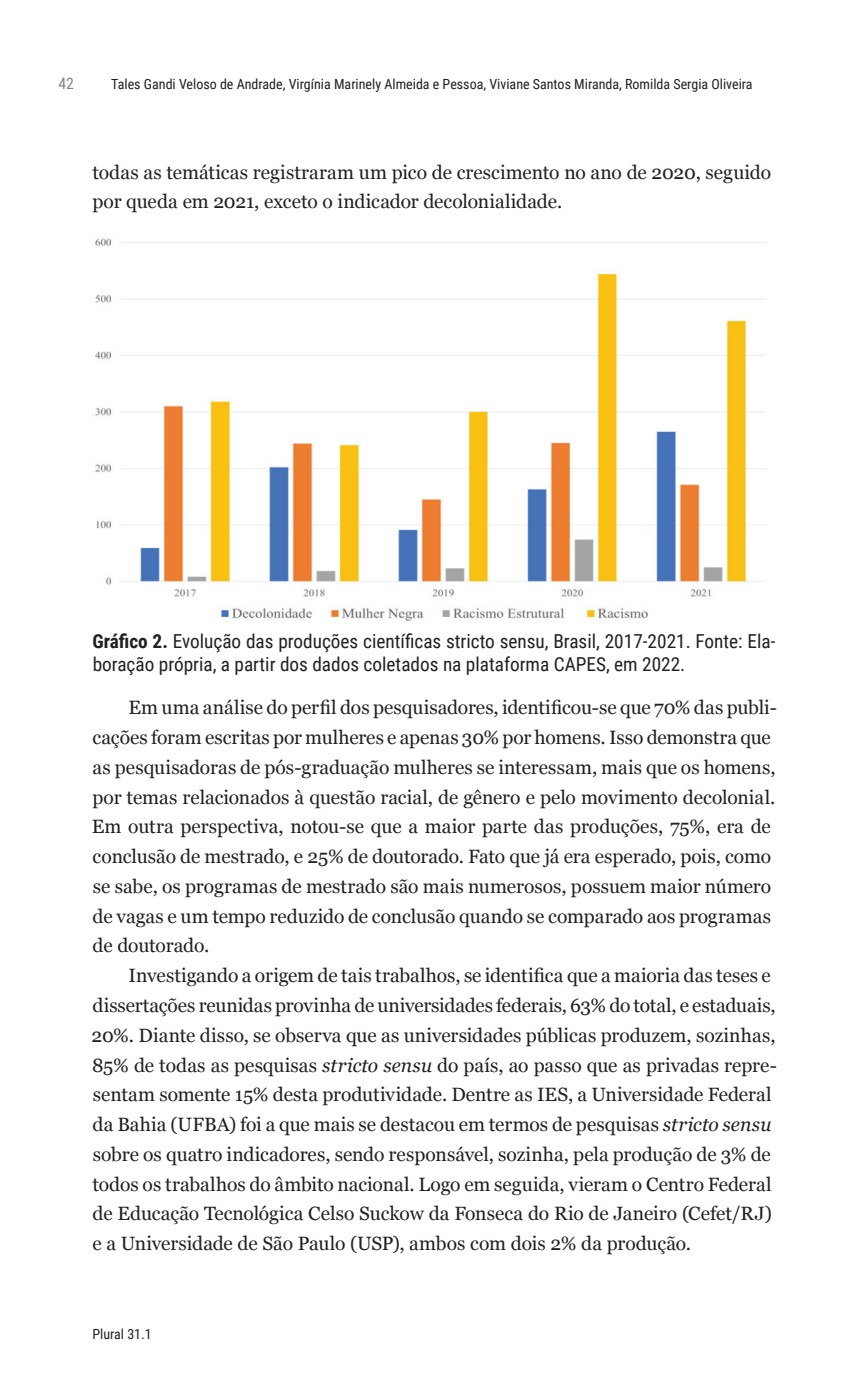
<style>
.page{position:relative;width:864px;height:1399px;background:#fff}
.page>*{position:absolute;margin:0;border:0;box-sizing:border-box;transform-origin:0 0}
.t1{font:19.25px/29.8px "Georgia";color:#231f20}
.t2{font:19.25px/23.1px "Roboto Condensed";color:#231f20}
.t3{font:15.75px "Roboto Condensed";color:#808285}
.t4{font:14px "Roboto Condensed";color:#231f20}
.s1{font-weight:700}
.s2{font-style:italic}
</style>
<div class="page">
<img style="left:95px;top:238px;width:671px;height:384px">
<p class="t3" style="left:58px;top:73px;width:17px">42</p>
<p class="t4" style="left:111px;top:75px;width:642px">Tales Gandi Veloso de Andrade, Virgínia Marinely Almeida e Pessoa, Viviane Santos Miranda, Romilda Sergia Oliveira</p>
<p class="t1" style="left:92px;top:156px;width:680px">todas as temáticas registraram um pico de crescimento no ano de 2020, seguido por queda em 2021, exceto o indicador decolonialidade.</p>
<p class="t2" style="left:92px;top:629px;width:684px"><span class="s1">Gráfico 2.</span> Evolução das produções científicas stricto sensu, Brasil, 2017-2021. Fonte: Ela&shy;boração própria, a partir dos dados coletados na plataforma CAPES, em 2022.</p>
<p class="t1" style="left:92px;top:692px;width:686px;text-indent:37px">Em uma análise do perfil dos pesquisadores, identificou-se que 70% das publi&shy;cações foram escritas por mulheres e apenas 30% por homens. Isso demonstra que as pesquisadoras de pós-graduação mulheres se interessam, mais que os homens, por temas relacionados à questão racial, de gênero e pelo movimento decolonial.<br>Em outra perspectiva, notou-se que a maior parte das produções, 75%, era de conclusão de mestrado, e 25% de doutorado. Fato que já era esperado, pois, como se sabe, os programas de mestrado são mais numerosos, possuem maior número de vagas e um tempo reduzido de conclusão quando se comparado aos programas de doutorado.</p>
<p class="t1" style="left:91px;top:960px;width:686px;text-indent:37px">Investigando a origem de tais trabalhos, se identifica que a maioria das teses e dissertações reunidas provinha de universidades federais, 63% do total, e estaduais, 20%. Diante disso, se observa que as universidades públicas produzem, sozinhas, 85% de todas as pesquisas <span class="s2">stricto sensu</span> do país, ao passo que as privadas repre&shy;sentam somente 15% desta produtividade. Dentre as IES, a Universidade Federal da Bahia (UFBA) foi a que mais se destacou em termos de pesquisas <span class="s2">stricto sensu </span>sobre os quatro indicadores, sendo responsável, sozinha, pela produção de 3% de todos os trabalhos do âmbito nacional. Logo em seguida, vieram o Centro Federal de Educação Tecnológica Celso Suckow da Fonseca do Rio de Janeiro (Cefet/RJ) e a Universidade de São Paulo (USP), ambos com dois 2% da produção.</p>
<p class="t4" style="left:92px;top:1325px;width:61px">Plural 31.1</p>
</div>
